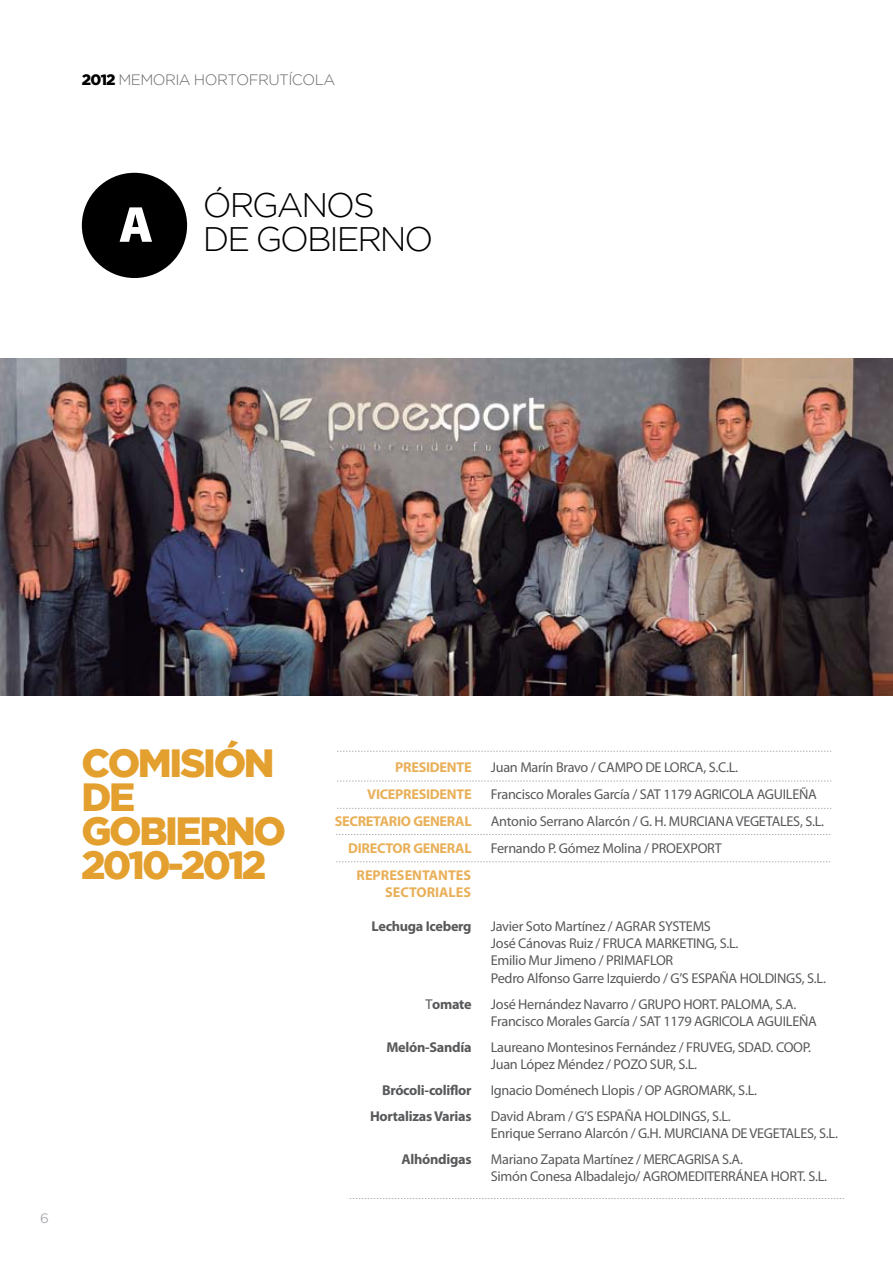
<style>
.page{position:relative;width:893px;height:1263px;background:#fff}
.page>*{position:absolute;margin:0;border:0;box-sizing:border-box;transform-origin:0 0}
.t1{font:900 51px "Myriad Pro";color:#fff}
.t2{font:900 39.3px/33.9px "Gotham";letter-spacing:-.06em;color:#e4a02f}
.t3{font:300 33.9px/33.3px "Gotham";letter-spacing:-.06em;color:#000}
.t4{font:300 15px "Gotham";letter-spacing:-.035em;color:#696969}
.t5{font:14.25px/17.1px "Myriad Pro";letter-spacing:-.02em;color:#58595b}
.t6{font:700 14.25px "Myriad Pro";letter-spacing:-.02em;color:#e9b059}
.t7{font:700 14.25px "Myriad Pro";letter-spacing:-.02em;color:#58595b}
.t8{font:13.5px "Gotham";color:#a7a9ac}
.s1{font-weight:900;color:#000}
.s2{font-weight:400}
</style>
<div class="page">
<div style="left:82px;top:173px;width:105px;height:105px;background:#000;border-radius:50%"></div>
<img style="left:0;top:359px;width:893px;height:336px">
<svg style="left:337px;top:781px;width:494px;height:1px"></svg>
<svg style="left:336px;top:834px;width:494px;height:1px"></svg>
<svg style="left:337px;top:808px;width:494px;height:1px"></svg>
<svg style="left:336px;top:861px;width:494px;height:1px"></svg>
<svg style="left:350px;top:1198px;width:494px;height:1px"></svg>
<svg style="left:337px;top:751px;width:494px;height:1px"></svg>
<p class="t4" style="left:82px;top:72px;width:255px"><span class="s1">2012</span> MEMORIA HORTOFRUTÍCOLA</p>
<h1 class="t1" style="left:119px;top:196px;width:36px">A</h1>
<h3 class="t3" style="left:203px;top:188px;width:232px">ÓRGANOS<br>DE GOBIERNO</h3>
<h2 class="t2" style="left:81px;top:745px;width:207px">COMISIÓN<br>DE<br>GOBIERNO<br>2010-2012</h2>
<p class="t8" style="left:40px;top:1210px;width:10px">6</p>
<p class="t6" style="left:395px;top:759px;width:78px">PRESIDENTE</p>
<p class="t5" style="left:491px;top:759px;width:249px">Juan Marín Bravo / CAMPO DE LORCA, S.C.L.</p>
<p class="t6" style="left:367px;top:786px;width:106px">VICEPRESIDENTE</p>
<p class="t5" style="left:491px;top:786px;width:328px">Francisco Morales García / SAT 1179 AGRICOLA AGUILEÑA</p>
<p class="t6" style="left:335px;top:813px;width:138px">SECRETARIO GENERAL</p>
<p class="t5" style="left:491px;top:813px;width:335px">Antonio Serrano Alarcón / G. H. MURCIANA VEGETALES, S.L.</p>
<p class="t6" style="left:348px;top:840px;width:125px">DIRECTOR GENERAL</p>
<p class="t5" style="left:491px;top:840px;width:233px">Fernando P. Gómez Molina / PROEXPORT</p>
<p class="t6" style="left:357px;top:867px;width:18px">Representantes</p>
<p class="t6" style="left:385px;top:884px;width:17px">Sectoriales</p>
<p class="t7" style="left:372px;top:918px;width:102px">Lechuga Iceberg</p>
<p class="t5" style="left:491px;top:918px;width:337px">Javier Soto Martínez / AGRAR SYSTEMS<br>José Cánovas Ruiz / FRUCA MARKETING, S.L.<br>Emilio Mur Jimeno / PRIMAFLOR<br>Pedro Alfonso Garre Izquierdo / G’S ESPAÑA HOLDINGS, S.L.</p>
<p class="t7" style="left:425px;top:996px;width:48px"><span class="s2">T</span>omate</p>
<p class="t5" style="left:491px;top:995px;width:328px">José Hernández Navarro / GRUPO HORT. PALOMA, S.A.<br>Francisco Morales García / SAT 1179 AGRICOLA AGUILEÑA</p>
<p class="t7" style="left:386px;top:1039px;width:87px">Melón-Sandía</p>
<p class="t5" style="left:491px;top:1039px;width:322px">Laureano Montesinos Fernández / FRUVEG, SDAD. COOP.<br>Juan López Méndez / POZO SUR, S.L.</p>
<p class="t7" style="left:382px;top:1082px;width:91px">Brócoli-coliflor</p>
<p class="t5" style="left:491px;top:1082px;width:268px">Ignacio Doménech Llopis / OP AGROMARK, S.L.</p>
<p class="t7" style="left:370px;top:1108px;width:103px">Hortalizas Varias</p>
<p class="t5" style="left:491px;top:1108px;width:349px">David Abram / G’S ESPAÑA HOLDINGS, S.L.<br>Enrique Serrano Alarcón / G.H. MURCIANA DE VEGETALES, S.L.</p>
<p class="t7" style="left:402px;top:1151px;width:71px">Alhóndigas</p>
<p class="t5" style="left:491px;top:1151px;width:338px">Mariano Zapata Martínez / MERCAGRISA S.A.<br>Simón Conesa Albadalejo/ AGROMEDITERRÁNEA HORT. S.L.</p>
</div>
